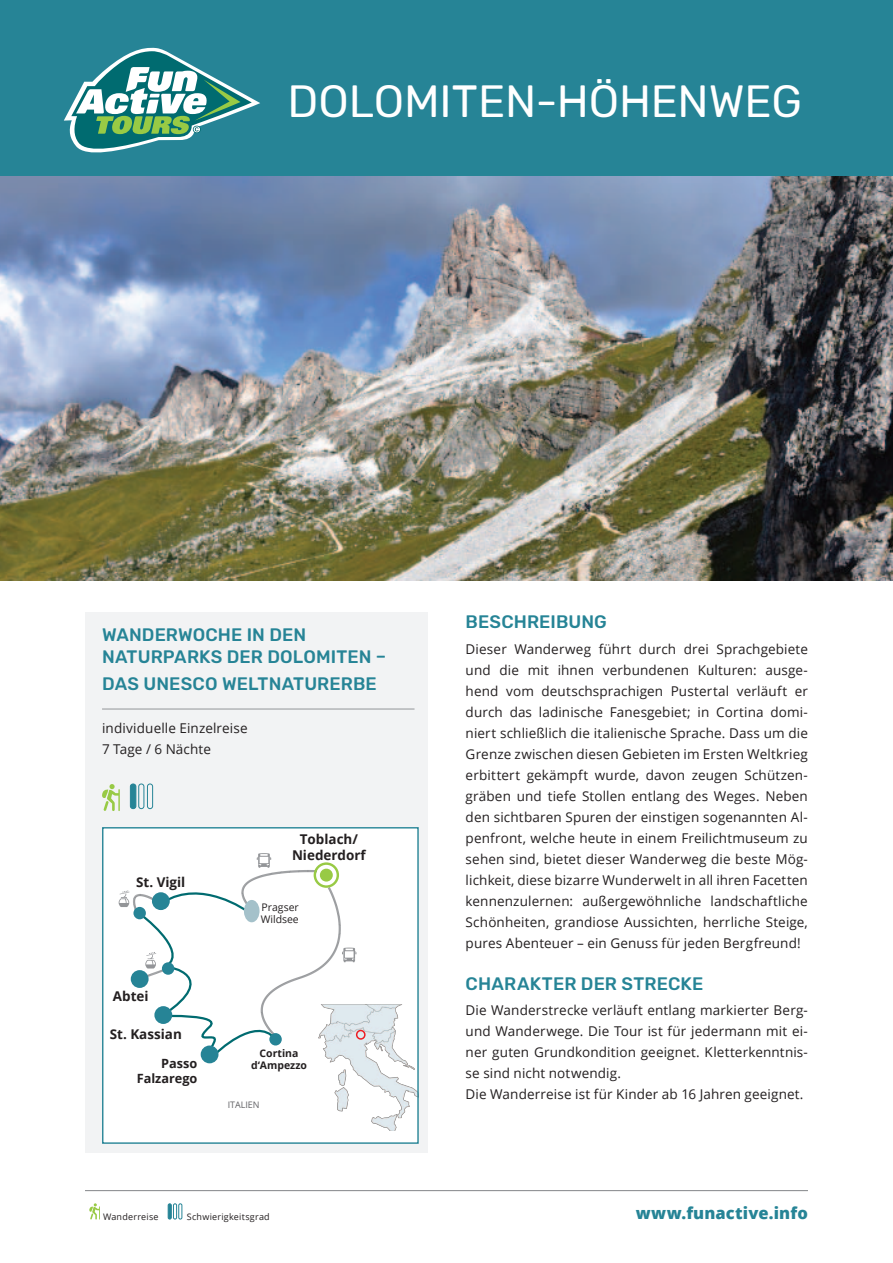
<style>
.page{position:relative;width:893px;height:1263px;background:#fff}
.page>*{position:absolute;margin:0;border:0;box-sizing:border-box;transform-origin:0 0}
.t1{font:45px "Rubik";letter-spacing:-.005em;color:#fff}
.t2{font:500 18px/21.6px "Rubik";letter-spacing:.005em;color:#268496}
.t3{font:800 16.5px "Open Sans";letter-spacing:.01em;color:#268496}
.t4{font:13.5px/21px "Open Sans";letter-spacing:.01em;color:#231f20}
.t5{font:700 13.5px/16.2px "Open Sans";color:#231f20;text-align:center}
.t6{font:700 12.75px/15.3px "Open Sans";color:#231f20;text-align:right}
.t7{font:700 10.5px/12.6px "Open Sans";color:#231f20;text-align:center}
.t8{font:10.5px/12.6px "Open Sans";color:#231f20}
.t9{font:9px "Open Sans";letter-spacing:.025em;color:#231f20}
.t10{font:9px "Open Sans";color:#636366}
</style>
<div class="page">
<hr style="left:85px;top:1190px;width:723px;height:1px;background:#939598">
<div style="left:178px;top:1203px;width:4px;height:16px;border:1px solid #268496;border-radius:2px"></div>
<div style="left:173px;top:1203px;width:4px;height:16px;border:1px solid #268496;border-radius:2px"></div>
<div style="left:168px;top:1203px;width:4px;height:16px;border:1px solid #268496;border-radius:2px"></div>
<svg style="left:89px;top:1203px;width:11px;height:16px"></svg>
<img style="left:0;top:175px;width:893px;height:406px">
<div style="left:85px;top:613px;width:342px;height:540px;background:#f2f3f4"></div>
<hr style="left:102px;top:709px;width:313px;height:1px;background:#939598">
<svg style="left:102px;top:784px;width:18px;height:27px"></svg>
<div style="left:103px;top:828px;width:315px;height:315px;background:#fff"></div>
<img style="left:325px;top:1004px;width:92px;height:127px">
<div style="left:356px;top:1030px;width:10px;height:10px;border:1px solid #ee1d23;border-radius:50%"></div>
<div style="left:201px;top:1045px;width:17px;height:18px;background:#268496;border-radius:50%"></div>
<svg style="left:119px;top:853px;width:237px;height:203px"></svg>
<div style="left:102px;top:827px;width:317px;height:317px;border:1px solid #268496"></div>
<div style="left:0;top:0;width:893px;height:175px;background:#268496"></div>
<svg style="left:64px;top:48px;width:196px;height:105px"></svg>
<svg style="left:138px;top:783px;width:16px;height:26px"></svg>
<div style="left:130px;top:784px;width:6px;height:25px;background:#268496;border-radius:3px"></div>
<div style="left:130px;top:783px;width:6px;height:26px;border:1px solid #268496;border-radius:3px"></div>
<h1 class="t1" style="left:287px;top:76px;width:516px">DOLOMITEN-HÖHENWEG</h1>
<h2 class="t2" style="left:102px;top:625px;width:286px">WANDERWOCHE IN DEN<br>NATURPARKS DER DOLOMITEN –</h2>
<h2 class="t2" style="left:102px;top:673px;width:276px">DAS UNESCO WELTNATURERBE</h2>
<p class="t4" style="left:102px;top:717px;width:147px">individuelle Einzelreise<br>7 Tage / 6 Nächte</p>
<p class="t5" style="left:136px;top:874px;width:51px">St. Vigil</p>
<p class="t5" style="left:113px;top:988px;width:37px">Abtei</p>
<p class="t5" style="left:110px;top:1026px;width:74px">St. Kassian</p>
<p class="t6" style="left:137px;top:1055px;width:62px">Passo<br>Falzarego</p>
<p class="t5" style="left:292px;top:830px;width:75px">Toblach/<br>Niederdorf</p>
<p class="t8" style="left:261px;top:900px;width:40px">Pragser<br>Wildsee</p>
<p class="t7" style="left:251px;top:1046px;width:57px">Cortina d‘Ampezzo</p>
<p class="t10" style="left:228px;top:1098px;width:34px">ITALIEN</p>
<h2 class="t2" style="left:466px;top:612px;width:143px">BESCHREIBUNG</h2>
<p class="t4" style="left:466px;top:638px;width:344px;text-align:justify">Dieser Wanderweg führt durch drei Sprachgebiete und die mit ihnen verbundenen Kulturen: ausge&shy;hend vom deutschsprachigen Pustertal verläuft er durch das ladinische Fanesgebiet; in Cortina domi&shy;niert schließlich die italienische Sprache. Dass um die Grenze zwischen diesen Gebieten im Ersten Weltkrieg erbittert gekämpft wurde, davon zeugen Schützen&shy;gräben und tiefe Stollen entlang des Weges. Neben den sichtbaren Spuren der einstigen sogenannten Al&shy;penfront, welche heute in einem Freilichtmuseum zu sehen sind, bietet dieser Wanderweg die beste Mög&shy;lichkeit, diese bizarre Wunderwelt in all ihren Facetten kennenzulernen: außergewöhnliche landschaftliche Schönheiten, grandiose Aussichten, herrliche Steige, pures Abenteuer – ein Genuss für jeden Bergfreund!</p>
<h2 class="t2" style="left:466px;top:973px;width:192px">CHARAKTER DER STREC</h2>
<h2 class="t2" style="left:680px;top:973px;width:22px">KE</h2>
<p class="t4" style="left:466px;top:999px;width:344px">Die Wanderstrecke verläuft entlang markierter Berg&shy;und Wanderwege. Die Tour ist für jedermann mit ei&shy;ner guten Grundkondition geeignet. Kletterkenntnis&shy;se sind nicht notwendig.<br>Die Wanderreise ist für Kinder ab 16 Jahren geeignet.</p>
<p class="t9" style="left:103px;top:1210px;width:57px">Wanderreise</p>
<p class="t9" style="left:187px;top:1210px;width:84px">Schwierigkeitsgrad</p>
<p class="t3" style="left:636px;top:1200px;width:174px">www.funactive.info</p>
</div>
